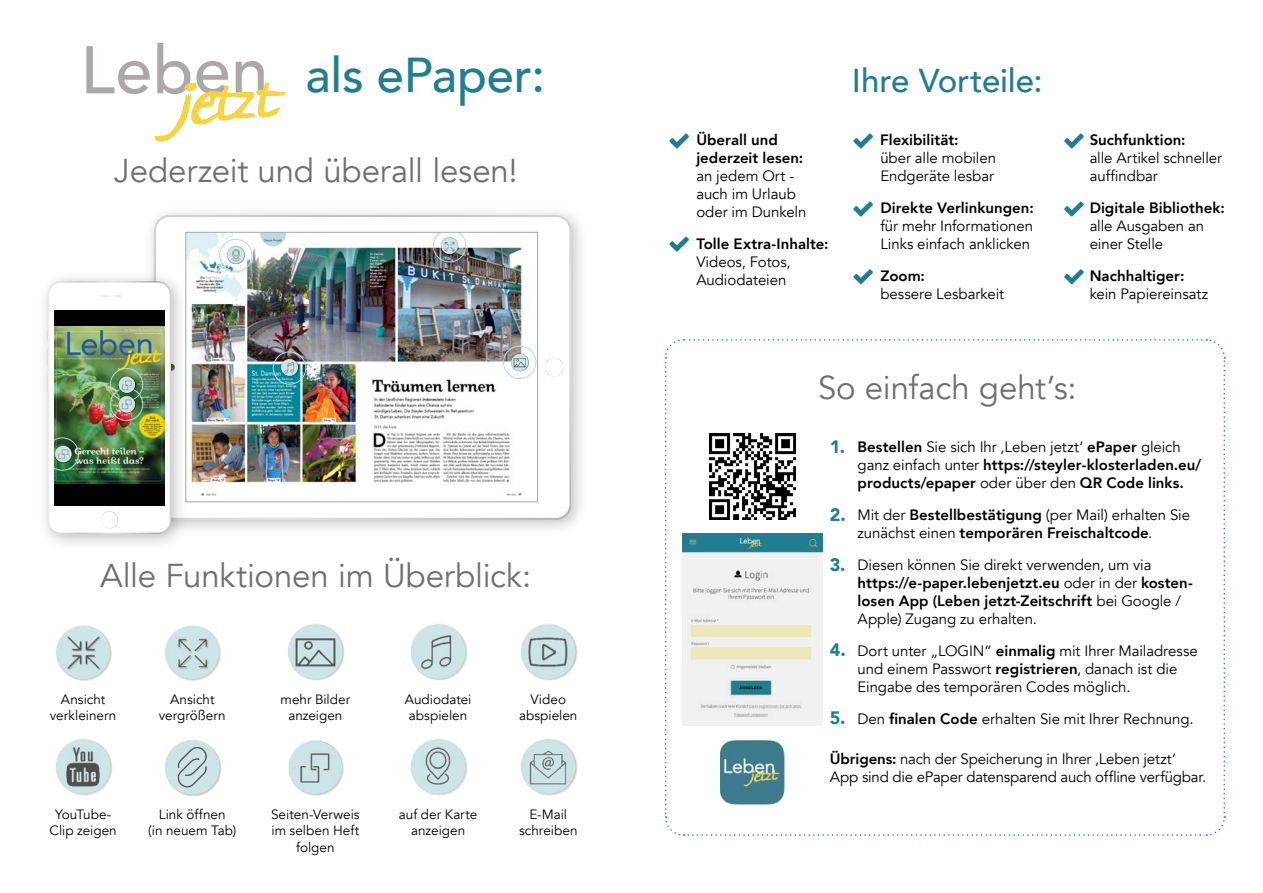
<style>
.page{position:relative;width:1263px;height:893px;background:#fff}
.page>*{position:absolute;margin:0;border:0;box-sizing:border-box;transform-origin:0 0}
.t1{font:500 48.9px "Avenir";letter-spacing:-.005em;color:#227d8d}
.t2{font:33px "Avenir";letter-spacing:-.005em;color:#706f6f}
.t3{font:500 33px "Avenir";letter-spacing:-.005em;color:#227d8d}
.t4{font:900 18px "Avenir";color:#227d8d}
.t5{font:15px/18px "Avenir";letter-spacing:-.005em;color:#000}
.t6{font:800 15px/18px "Avenir";letter-spacing:.005em;color:#000}
.t7{font:13.5px/16.2px "Avenir";color:#000;text-align:center}
.s1{font-weight:800}
.s2{font-weight:400}
</style>
<div class="page">
<svg style="left:86px;top:43px;width:200px;height:99px"></svg>
<div style="left:164px;top:739px;width:57px;height:57px;background:#000;opacity:.15"></div>
<img style="left:165px;top:740px;width:54px;height:54px;border-radius:27px">
<div style="left:520px;top:624px;width:57px;height:56px;background:#000;opacity:.15"></div>
<img style="left:521px;top:625px;width:54px;height:54px;border-radius:27px">
<div style="left:520px;top:739px;width:57px;height:56px;background:#000;opacity:.15"></div>
<img style="left:521px;top:740px;width:54px;height:54px;border-radius:27px">
<div style="left:410px;top:739px;width:57px;height:56px;background:#000;opacity:.15"></div>
<img style="left:411px;top:740px;width:54px;height:54px;border-radius:27px">
<div style="left:410px;top:624px;width:57px;height:56px;background:#000;opacity:.15"></div>
<img style="left:411px;top:625px;width:54px;height:54px;border-radius:27px">
<div style="left:287px;top:624px;width:57px;height:56px;background:#000;opacity:.15"></div>
<img style="left:288px;top:625px;width:54px;height:54px;border-radius:27px">
<div style="left:55px;top:739px;width:57px;height:56px;background:#000;opacity:.15"></div>
<img style="left:56px;top:740px;width:54px;height:54px;border-radius:27px">
<div style="left:289px;top:741px;width:55px;height:55px;background:#000;opacity:.25"></div>
<div style="left:288px;top:740px;width:55px;height:55px;background:#000;opacity:.15"></div>
<img style="left:289px;top:741px;width:53px;height:53px;border-radius:26px">
<div style="left:166px;top:626px;width:55px;height:55px;background:#000;opacity:.25"></div>
<div style="left:165px;top:625px;width:55px;height:55px;background:#000;opacity:.15"></div>
<img style="left:166px;top:626px;width:53px;height:53px;border-radius:26px">
<div style="left:56px;top:626px;width:56px;height:55px;background:#000;opacity:.25"></div>
<div style="left:56px;top:625px;width:55px;height:55px;background:#000;opacity:.15"></div>
<img style="left:57px;top:626px;width:53px;height:53px;border-radius:26px">
<svg style="left:665px;top:339px;width:561px;height:497px"></svg>
<img style="left:710px;top:434px;width:85px;height:85px">
<img style="left:720px;top:740px;width:64px;height:64px">
<img style="left:683px;top:533px;width:139px;height:193px">
<div style="left:691px;top:625px;width:120px;height:11px;background:#ebe9bb"></div>
<div style="left:691px;top:648px;width:120px;height:11px;background:#ebe9bb"></div>
<img style="left:683px;top:533px;width:19px;height:18px">
<img style="left:803px;top:533px;width:19px;height:18px">
<div style="left:143px;top:204px;width:445px;height:333px;background:#000;opacity:.25"></div>
<div style="left:156px;top:217px;width:413px;height:301px;background:#fff;border-radius:13px"></div>
<svg style="left:545px;top:358px;width:19px;height:19px"></svg>
<div style="left:545px;top:358px;width:18px;height:19px;background:#fff;border-radius:50%"></div>
<img style="left:188px;top:234px;width:348px;height:262px">
<div style="left:441px;top:237px;width:18px;height:18px;background:#000;opacity:.25"></div>
<div style="left:441px;top:237px;width:17px;height:17px;background:#000;opacity:.15"></div>
<img style="left:441px;top:238px;width:17px;height:16px;border-radius:8px">
<div style="left:511px;top:354px;width:18px;height:18px;background:#000;opacity:.25"></div>
<div style="left:511px;top:354px;width:17px;height:17px;background:#000;opacity:.15"></div>
<img style="left:511px;top:354px;width:17px;height:17px;border-radius:8px">
<div style="left:227px;top:246px;width:18px;height:18px;background:#000;opacity:.15"></div>
<img style="left:227px;top:247px;width:17px;height:16px;border-radius:8px">
<div style="left:281px;top:359px;width:18px;height:18px;background:#000;opacity:.25"></div>
<div style="left:281px;top:359px;width:17px;height:17px;background:#000;opacity:.15"></div>
<img style="left:281px;top:359px;width:17px;height:17px;border-radius:8px">
<div style="left:273px;top:351px;width:33px;height:34px;border:1px solid #b7d9dc;border-radius:50%"></div>
<div style="left:219px;top:239px;width:33px;height:33px;border:1px solid #b7d9dc;border-radius:50%"></div>
<div style="left:503px;top:346px;width:33px;height:33px;border:1px solid #b7d9dc;border-radius:50%"></div>
<div style="left:433px;top:229px;width:33px;height:33px;border:1px solid #b7d9dc;border-radius:50%"></div>
<div style="left:433px;top:224px;width:33px;height:8px;background:#fff"></div>
<div style="left:186px;top:232px;width:352px;height:270px;border:1px solid #aba8a7"></div>
<div style="left:36px;top:270px;width:152px;height:281px;background:#000;opacity:.25"></div>
<img style="left:47px;top:281px;width:128px;height:253px">
<div style="left:110px;top:368px;width:33px;height:33px;border:1px solid #b7d9dc;border-radius:50%"></div>
<div style="left:110px;top:388px;width:33px;height:33px;border:1px solid #b7d9dc;border-radius:50%"></div>
<div style="left:119px;top:376px;width:17px;height:18px;background:#000;opacity:.25"></div>
<div style="left:118px;top:376px;width:17px;height:17px;background:#000;opacity:.15"></div>
<img style="left:119px;top:376px;width:16px;height:17px;border-radius:8px">
<div style="left:119px;top:396px;width:17px;height:17px;background:#000;opacity:.25"></div>
<div style="left:118px;top:396px;width:17px;height:17px;background:#000;opacity:.15"></div>
<img style="left:119px;top:396px;width:16px;height:16px;border-radius:8px">
<hr style="left:50px;top:439px;width:4px;height:30px;background:#fff">
<svg style="left:669px;top:134px;width:20px;height:14px"></svg>
<svg style="left:669px;top:237px;width:20px;height:15px"></svg>
<svg style="left:853px;top:134px;width:20px;height:14px"></svg>
<svg style="left:853px;top:202px;width:20px;height:14px"></svg>
<svg style="left:853px;top:269px;width:20px;height:15px"></svg>
<svg style="left:1064px;top:134px;width:20px;height:14px"></svg>
<svg style="left:1064px;top:202px;width:20px;height:14px"></svg>
<svg style="left:1064px;top:269px;width:20px;height:15px"></svg>
<p class="t1" style="left:305px;top:33px;width:241px">als ePaper:</p>
<p class="t2" style="left:114px;top:151px;width:405px">Jederzeit und überall lesen!</p>
<p class="t2" style="left:100px;top:556px;width:432px">Alle Funktionen im Überblick:</p>
<p class="t7" style="left:50px;top:691px;width:68px">Ansicht verkleinern</p>
<p class="t7" style="left:159px;top:691px;width:68px">Ansicht vergrößern</p>
<p class="t7" style="left:281px;top:691px;width:71px">mehr Bilder anzeigen</p>
<p class="t7" style="left:405px;top:691px;width:68px">Audiodatei abspielen</p>
<p class="t7" style="left:519px;top:691px;width:60px">Video abspielen</p>
<p class="t7" style="left:50px;top:807px;width:69px">YouTube-<br>Clip zeigen</p>
<p class="t7" style="left:148px;top:807px;width:90px">Link öffnen<br>(in neuem Tab)</p>
<p class="t7" style="left:271px;top:807px;width:90px">Seiten-Verweis im selben Heft folgen</p>
<p class="t7" style="left:399px;top:807px;width:80px">auf der Karte anzeigen</p>
<p class="t7" style="left:519px;top:807px;width:60px">E-Mail schreiben</p>
<p class="t5" style="left:696px;top:131px;width:112px"><span class="s1">Überall und jederzeit lesen: </span>an jedem Ort - auch im Urlaub oder im Dunkeln</p>
<p class="t5" style="left:696px;top:235px;width:134px"><span class="s1">Tolle Extra-Inhalte:<br></span>Videos, Fotos,<br>Audiodateien</p>
<p class="t3" style="left:852px;top:52px;width:192px">Ihre Vorteile:</p>
<p class="t5" style="left:880px;top:131px;width:117px"><span class="s1">Flexibilität:<br></span>über alle mobilen<br>Endgeräte lesbar</p>
<p class="t5" style="left:880px;top:199px;width:155px;text-align:justify"><span class="s1">Direkte Verlinkungen: </span>für mehr Informationen Links einfach anklicken</p>
<p class="t5" style="left:880px;top:267px;width:125px"><span class="s1">Zoom:<br></span>bessere Lesbarkeit</p>
<p class="t5" style="left:1090px;top:131px;width:134px"><span class="s1">Suchfunktion:<br></span>alle Artikel schneller auffindbar</p>
<p class="t5" style="left:1090px;top:199px;width:137px"><span class="s1">Digitale Bibliothek: </span>alle Ausgaben an einer Stelle</p>
<p class="t5" style="left:1090px;top:267px;width:120px"><span class="s1">Nachhaltiger: </span>kein Papiereinsatz</p>
<p class="t2" style="left:818px;top:368px;width:260px">So einfach geht’s:</p>
<p class="t6" style="left:857px;top:438px;width:345px">Bestellen <span class="s2">Sie sich Ihr ‚Leben jetzt‘</span> ePaper <span class="s2">gleich ganz einfach unter</span> https://steyler-klosterladen.eu/ products/epaper <span class="s2">oder über den</span> QR Code links.</p>
<p class="t6" style="left:857px;top:506px;width:334px"><span class="s2">Mit der</span> Bestellbestätigung <span class="s2">(per Mail) erhalten Sie zunächst einen</span> temporären Freischaltcode<span class="s2">.</span></p>
<p class="t5" style="left:857px;top:556px;width:337px">Diesen können Sie direkt verwenden, um via <span class="s1">https://e-paper.lebenjetzt.eu</span> oder in der <span class="s1">kosten&shy;losen App (Leben jetzt-Zeitschrift</span> bei Google / Apple) Zugang zu erhalten.</p>
<p class="t5" style="left:857px;top:642px;width:342px">Dort unter „LOGIN“ <span class="s1">einmalig</span> mit Ihrer Mailadresse und einem Passwort <span class="s1">registrieren</span>, danach ist die<br>Eingabe des temporären Codes möglich.</p>
<p class="t5" style="left:857px;top:710px;width:337px">Den <span class="s1">finalen Code</span> erhalten Sie mit Ihrer Rechnung.</p>
<p class="t4" style="left:830px;top:431px;width:17px">1.</p>
<p class="t4" style="left:830px;top:499px;width:18px">2.</p>
<p class="t4" style="left:830px;top:549px;width:17px">3.</p>
<p class="t4" style="left:830px;top:634px;width:17px">4.</p>
<p class="t4" style="left:830px;top:702px;width:17px">5.</p>
<p class="t5" style="left:830px;top:750px;width:378px"><span class="s1">Übrigens:</span> nach der Speicherung in Ihrer ‚Leben jetzt‘<br>App sind die ePaper datensparend auch offline verfügbar.</p>
</div>
